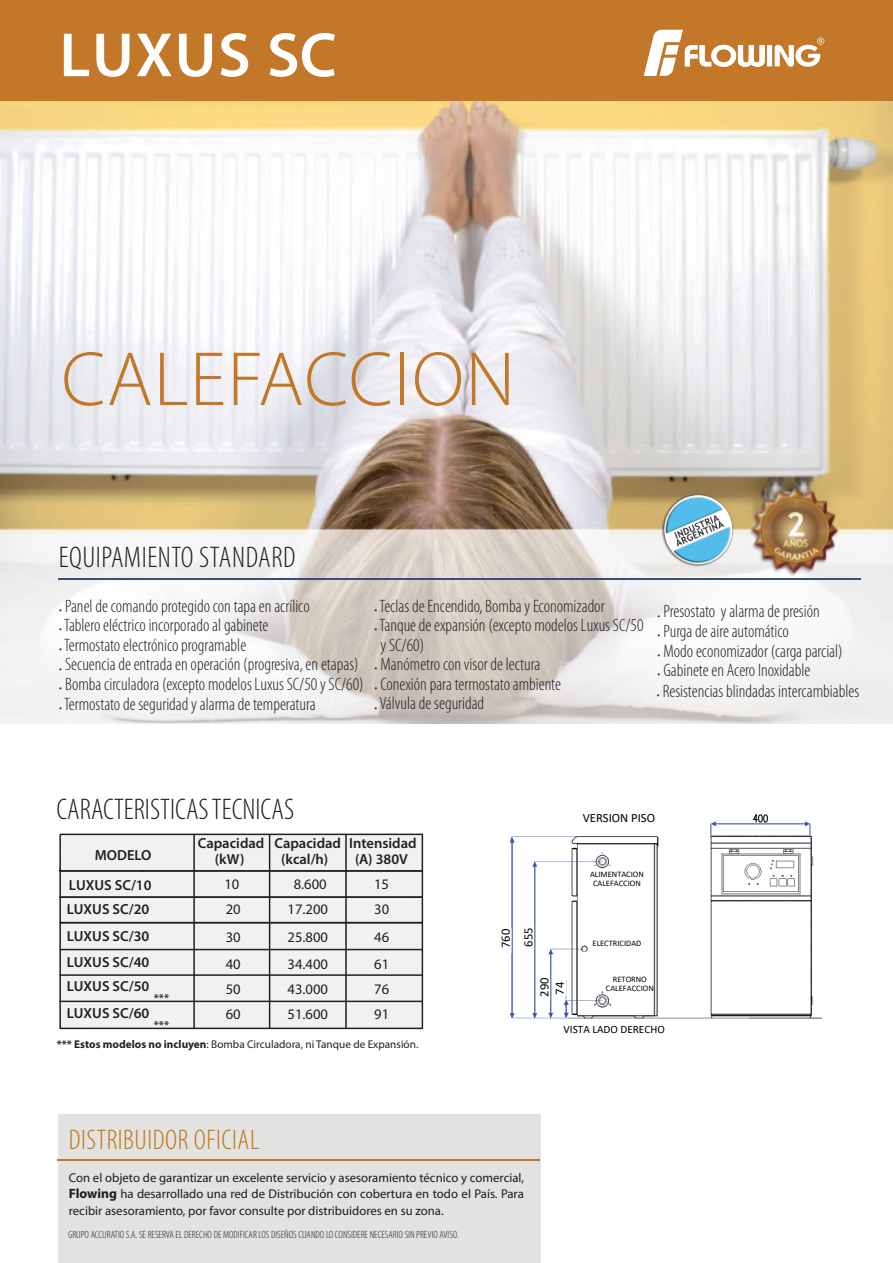
<style>
.page{position:relative;width:893px;height:1263px;background:#fff}
.page>*{position:absolute;margin:0;border:0;box-sizing:border-box;transform-origin:0 0}
.t1{font:300 77.4px "Myriad Pro";letter-spacing:.02em;color:#c37729}
.t2{font:600 63px "Myriad Pro";letter-spacing:.025em;color:#fff}
.t3{font:300 condensed 30px "Myriad Pro";color:#231f20}
.t4{font:300 condensed 30px "Myriad Pro";letter-spacing:.02em;color:#231f20}
.t5{font:300 condensed 28.5px "Myriad Pro";letter-spacing:.02em;color:#c27414}
.t6{font:300 condensed 18px/19.6px "Myriad Pro";color:#231f20}
.t7{font:600 14.55px/16px "Myriad Pro";color:#231f20;text-align:center}
.t8{font:14.55px "Myriad Pro";color:#231f20}
.t9{font:12.75px/16.5px "Myriad Pro";color:#1e1a1b;text-align:justify}
.t10{font:12.6px/22.6px "Calibri";color:#000001}
.t11{font:600 11.7px "Myriad Pro";color:#231f20}
.t12{font:11.55px "Myriad Pro";color:#231f20}
.t13{font:11.25px "Myriad Pro";color:#231f20}
.t14{font:11.25px "Calibri";color:#000001}
.t15{font:300 condensed 10.5px "Myriad Pro";color:#231f20}
.t16{font:8.4px/8.4px "Calibri";color:#000001;text-align:center}
.s1{font-weight:400}
.s2{font-weight:700}
.s3{font-weight:700;font-size:13.5px}
</style>
<div class="page">
<img style="left:509px;top:824px;width:312px;height:195px">
<svg style="left:579px;top:824px;width:67px;height:3px"></svg>
<div style="left:612px;top:849px;width:40px;height:21px;background:#fff"></div>
<div style="left:590px;top:931px;width:40px;height:21px;background:#fff"></div>
<div style="left:608px;top:974px;width:42px;height:21px;background:#fff"></div>
<div style="left:499px;top:928px;width:14px;height:24px;background:#fff"></div>
<div style="left:521px;top:925px;width:13px;height:24px;background:#fff"></div>
<div style="left:537px;top:976px;width:14px;height:24px;background:#fff"></div>
<div style="left:555px;top:970px;width:11px;height:24px;background:#fff"></div>
<img style="left:0;top:100px;width:893px;height:623px">
<div style="left:58px;top:1114px;width:482px;height:149px;background:#e2e2e1"></div>
<hr style="left:58px;top:1159px;width:482px;height:1px;background:#c37729">
<div style="left:0;top:0;width:893px;height:100px;background:#c37729"></div>
<img style="left:660px;top:492px;width:75px;height:75px">
<svg style="left:644px;top:30px;width:180px;height:46px"></svg>
<img style="left:748px;top:483px;width:93px;height:93px">
<hr style="left:58px;top:578px;width:803px;height:2px;background:#3a4f78">
<div style="left:195px;top:872px;width:227px;height:156px;background:#f2f1f1"></div>
<div style="left:60px;top:834px;width:362px;height:37px;background:#f2f1f1"></div>
<hr style="left:60px;top:834px;width:363px;height:1px;background:#231f20">
<hr style="left:59px;top:835px;width:2px;height:20px;background:#231f20">
<hr style="left:60px;top:870px;width:362px;height:2px;background:#231f20">
<hr style="left:60px;top:896px;width:362px;height:2px;background:#231f20">
<hr style="left:60px;top:922px;width:362px;height:1px;background:#231f20">
<hr style="left:60px;top:949px;width:362px;height:1px;background:#231f20">
<hr style="left:60px;top:974px;width:362px;height:2px;background:#231f20">
<hr style="left:60px;top:1001px;width:362px;height:1px;background:#231f20">
<hr style="left:60px;top:1028px;width:363px;height:1px;background:#231f20">
<hr style="left:193px;top:834px;width:2px;height:194px;background:#231f20">
<hr style="left:269px;top:834px;width:1px;height:194px;background:#231f20">
<hr style="left:345px;top:834px;width:2px;height:194px;background:#231f20">
<hr style="left:422px;top:834px;width:1px;height:194px;background:#231f20">
<svg style="left:59px;top:855px;width:136px;height:173px"></svg>
<hr style="left:716px;top:823px;width:89px;height:1px;background:#3a54a4">
<svg style="left:805px;top:821px;width:6px;height:16px"></svg>
<svg style="left:710px;top:821px;width:6px;height:16px"></svg>
<svg style="left:753px;top:814px;width:15px;height:9px"></svg>
<hr style="left:512px;top:841px;width:1px;height:173px;background:#3a54a4">
<hr style="left:534px;top:864px;width:1px;height:152px;background:#3a54a4">
<hr style="left:550px;top:952px;width:1px;height:63px;background:#3a54a4">
<svg style="left:510px;top:838px;width:5px;height:5px"></svg>
<svg style="left:548px;top:949px;width:5px;height:5px"></svg>
<svg style="left:510px;top:1013px;width:5px;height:5px"></svg>
<svg style="left:532px;top:1013px;width:5px;height:5px"></svg>
<svg style="left:548px;top:1013px;width:5px;height:5px"></svg>
<svg style="left:532px;top:862px;width:5px;height:5px"></svg>
<svg style="left:564px;top:1000px;width:5px;height:18px"></svg>
<h2 class="t2" style="left:59px;top:15px;width:279px">LUXUS SC</h2>
<h1 class="t1" style="left:61px;top:333px;width:455px">CALEFACCION</h1>
<h3 class="t4" style="left:59px;top:541px;width:238px">EQUIPAMIENTO STANDARD</h3>
<p class="t6" style="left:59px;top:596px;width:307px"><span class="s1">·</span> Panel de comando protegido con tapa en acrílico<br><span class="s1">·</span>Tablero eléctrico incorporado al gabinete<br><span class="s1">·</span>Termostato electrónico programable<br><span class="s1">·</span> Secuencia de entrada en operación (progresiva, en etapas) <span class="s1">·</span> Bomba circuladora (excepto modelos Luxus SC/50 y SC/60) <span class="s1">·</span>Termostato de seguridad y alarma de temperatura</p>
<p class="t6" style="left:374px;top:596px;width:271px"><span class="s1">·</span>Teclas de Encendido, Bomba y Economizador <span class="s1">·</span>Tanque de expansión (excepto modelos Luxus SC/50</p>
<p class="t6" style="left:656px;top:602px;width:204px"><span class="s1">·</span> Presostato y alarma de presión<br><span class="s1">·</span> Purga de aire automático<br><span class="s1">·</span> Modo economizador (carga parcial)<br><span class="s1">·</span> Gabinete en Acero Inoxidable<br><span class="s1">·</span> Resistencias blindadas intercambiables</p>
<p class="t6" style="left:380px;top:635px;width:45px">y SC/60)</p>
<p class="t6" style="left:374px;top:655px;width:188px"><span class="s1">·</span> Manómetro con visor de lectura<br><span class="s1">·</span> Conexión para termostato ambiente <span class="s1">·</span> Válvula de seguridad</p>
<h3 class="t3" style="left:56px;top:793px;width:239px">CARACTERISTICASTECNICAS</h3>
<p class="t10" style="left:583px;top:806px;width:74px">VERSION PISO</p>
<p class="t7" style="left:69px;top:840px;width:84px;line-height:29.7px;text-align:right">MODELO<br>LUXUS SC/10</p>
<p class="t7" style="left:198px;top:835px;width:68px">Capacidad (kW)</p>
<p class="t7" style="left:275px;top:835px;width:68px">Capacidad (kcal/h)</p>
<p class="t7" style="left:349px;top:835px;width:69px">Intensidad (A) 380V</p>
<p class="t8" style="left:224px;top:875px;width:16px">10</p>
<p class="t8" style="left:294px;top:875px;width:34px">8.600</p>
<p class="t8" style="left:374px;top:875px;width:16px">15</p>
<p class="t7" style="left:67px;top:901px;width:84px">LUXUS SC/20</p>
<p class="t8" style="left:226px;top:900px;width:16px">20</p>
<p class="t8" style="left:288px;top:900px;width:42px">17.200</p>
<p class="t8" style="left:374px;top:900px;width:16px">30</p>
<p class="t7" style="left:67px;top:928px;width:84px">LUXUS SC/30</p>
<p class="t8" style="left:226px;top:928px;width:16px">30</p>
<p class="t8" style="left:288px;top:928px;width:42px">25.800</p>
<p class="t8" style="left:374px;top:928px;width:16px">46</p>
<p class="t7" style="left:67px;top:954px;width:84px">LUXUS SC/40</p>
<p class="t8" style="left:226px;top:955px;width:16px">40</p>
<p class="t8" style="left:288px;top:955px;width:42px">34.400</p>
<p class="t8" style="left:374px;top:955px;width:16px">61</p>
<p class="t7" style="left:67px;top:978px;width:84px">LUXUS SC/50</p>
<p class="t8" style="left:226px;top:980px;width:16px">50</p>
<p class="t8" style="left:288px;top:980px;width:42px">43.000</p>
<p class="t8" style="left:374px;top:980px;width:16px">76</p>
<p class="t11" style="left:154px;top:990px;width:17px">***</p>
<p class="t11" style="left:154px;top:1017px;width:17px">***</p>
<p class="t13" style="left:57px;top:1037px;width:363px"><span class="s2">*** Estos modelos no incluyen</span>: Bomba Circuladora, ni Tanque de Expansión.</p>
<p class="t7" style="left:67px;top:1005px;width:84px">LUXUS SC/60</p>
<p class="t8" style="left:226px;top:1005px;width:16px">60</p>
<p class="t8" style="left:288px;top:1005px;width:42px">51.600</p>
<p class="t8" style="left:374px;top:1005px;width:16px">91</p>
<p class="t10" style="left:494px;top:948px;width:22px;rotate:-90deg">760<br>655</p>
<p class="t12" style="left:525px;top:928px;width:19px">400</p>
<p class="t10" style="left:536px;top:996px;width:21px;line-height:15.5px;rotate:-90deg">290<br>74</p>
<p class="t16" style="left:590px;top:870px;width:55px">ALIMENTACION<br>CALEFACCION</p>
<p class="t12" style="left:621px;top:935px;width:19px">343</p>
<p class="t16" style="left:593px;top:938px;width:50px">ELECTRICIDAD</p>
<p class="t16" style="left:606px;top:975px;width:49px">RETORNO<br>CALEFACCION</p>
<p class="t14" style="left:563px;top:1022px;width:103px">VISTA LADO DERECHO</p>
<h3 class="t5" style="left:69px;top:1124px;width:192px">DISTRIBUIDOR OFICIAL</h3>
<p class="t9" style="left:69px;top:1169px;width:457px">Con el objeto de garantizar un excelente servicio y asesoramiento técnico y comercial, <span class="s3">Flowing</span> ha desarrollado una red de Distribución con cobertura en todo el País. Para recibir asesoramiento, por favor consulte por distribuidores en su zona.</p>
<p class="t15" style="left:68px;top:1229px;width:392px">GRUPO ACCURATIO S.A. SE RESERVA EL DERECHO DE MODIFICAR LOS DISEÑOS CUANDO LO CONSIDERE NECESARIO SIN PREVIO AVISO.</p>
</div>
